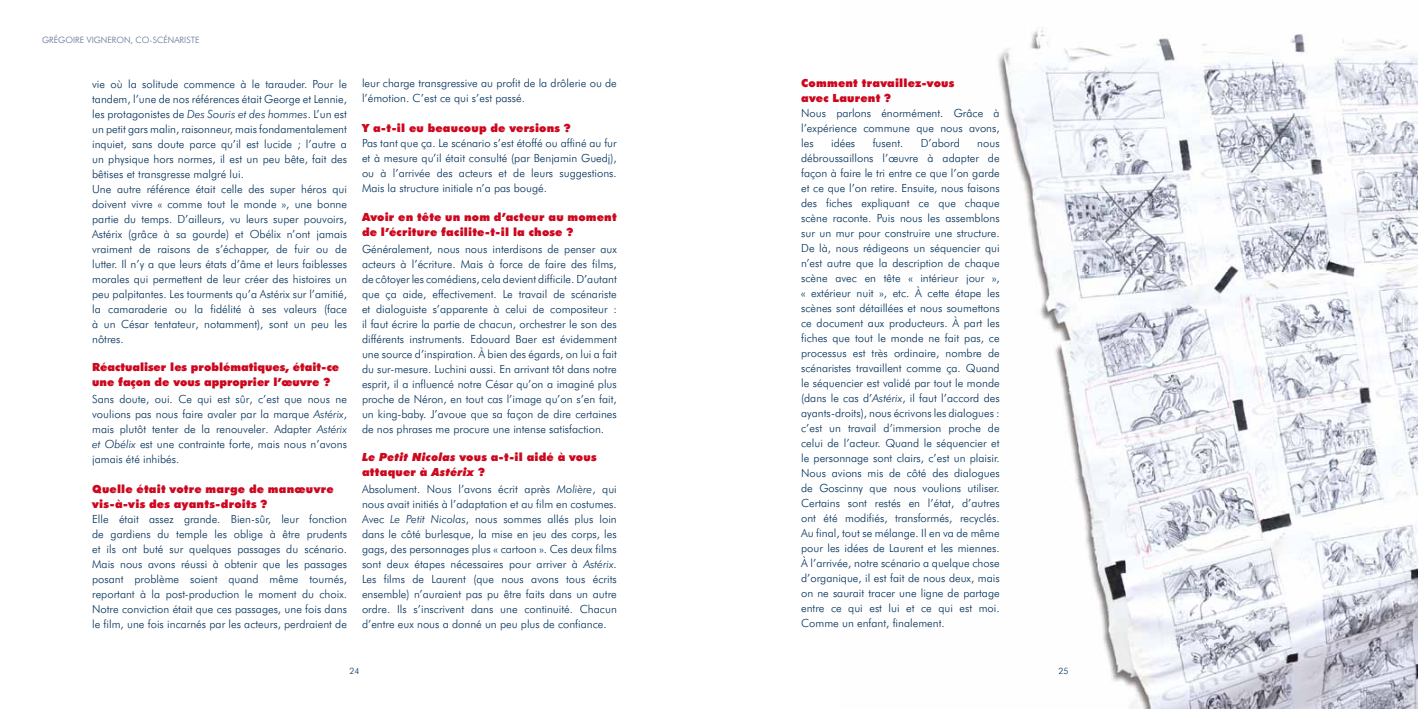
<style>
.page{position:relative;width:1418px;height:709px;background:#fff}
.page>*{position:absolute;margin:0;border:0;box-sizing:border-box;transform-origin:0 0}
.t1{font:300 11.25px/15px "Futura BT";color:#00305a;text-align:justify}
.t2{font:900 11.25px/15px "Futura BT";letter-spacing:.02em;color:#cd071e}
.t3{font:900 11.25px/15px "Futura BT";color:#cd071e}
.t4{font:300 8.75px "Futura BT";color:#5a6c8f}
.t5{font:300 8.75px "Futura BT";color:#00305a}
.s1{font-style:italic}
</style>
<div class="page">
<img style="left:998px;top:27px;width:419px;height:682px">
<p class="t4" style="left:42px;top:35px;width:23px">Grégoire</p>
<p class="t4" style="left:87px;top:35px;width:12px">Vigneron</p>
<p class="t4" style="left:130px;top:35px;width:43px">, co-scénariste</p>
<p class="t1" style="left:92px;top:76px;width:256px;text-align:left">vie où la solitude commence à le tarauder. Pour le tandem, l’une de nos références était George et Lennie, les protagonistes de <span class="s1">Des Souris et des hommes</span>. L’un est un petit gars malin, raisonneur, mais fondamentalement inquiet, sans doute parce qu’il est lucide ; l’autre a un physique hors normes, il est un peu bête, fait des bêtises et transgresse malgré lui.<br>Une autre référence était celle des super héros qui doivent vivre « comme tout le monde », une bonne partie du temps. D’ailleurs, vu leurs super pouvoirs, Astérix (grâce à sa gourde) et Obélix n’ont jamais vraiment de raisons de s’échapper, de fuir ou de lutter. Il n’y a que leurs états d’âme et leurs faiblesses morales qui permettent de leur créer des histoires un peu palpitantes. Les tourments qu’a Astérix sur l’amitié, la camaraderie ou la fidélité à ses valeurs (face à un César tentateur, notamment), sont un peu les nôtres.</p>
<p class="t3" style="left:92px;top:359px;width:248px">Réactualiser les problématiques, était-ce une façon de vous approprier l’œuvre ?</p>
<p class="t1" style="left:92px;top:391px;width:256px">Sans doute, oui. Ce qui est sûr, c’est que nous ne voulions pas nous faire avaler par la marque <span class="s1">Astérix</span>, mais plutôt tenter de la renouveler. Adapter <span class="s1">Astérix et Obélix</span> est une contrainte forte, mais nous n’avons jamais été inhibés.</p>
<p class="t2" style="left:92px;top:481px;width:243px">Quelle était votre marge de manœuvre vis-à-vis des ayants-droits ?</p>
<p class="t1" style="left:92px;top:511px;width:256px">Elle était assez grande. Bien-sûr, leur fonction de gardiens du temple les oblige à être prudents et ils ont buté sur quelques passages du scénario.<br>Mais nous avons réussi à obtenir que les passages posant problème soient quand même tournés, reportant à la post-production le moment du choix.<br>Notre conviction était que ces passages, une fois dans le film, une fois incarnés par les acteurs, perdraient de</p>
<p class="t1" style="left:362px;top:76px;width:256px">leur charge transgressive au profit de la drôlerie ou de l’émotion. C’est ce qui s’est passé.</p>
<p class="t2" style="left:362px;top:121px;width:210px">Y a-t-il eu beaucoup de versions ?</p>
<p class="t1" style="left:362px;top:136px;width:256px">Pas tant que ça. Le scénario s’est étoffé ou affiné au fur et à mesure qu’il était consulté (par Benjamin Guedj), ou à l’arrivée des acteurs et de leurs suggestions.<br>Mais la structure initiale n’a pas bougé.</p>
<p class="t2" style="left:362px;top:209px;width:256px">Avoir en tête un nom d’acteur au moment de l’écriture facilite-t-il la chose ?</p>
<p class="t1" style="left:362px;top:241px;width:256px">Généralement, nous nous interdisons de penser aux acteurs à l’écriture. Mais à force de faire des films, de côtoyer les comédiens, cela devient difficile. D’autant que ça aide, effectivement. Le travail de scénariste et dialoguiste s’apparente à celui de compositeur : il faut écrire la partie de chacun, orchestrer le son des différents instruments. Edouard Baer est évidemment une source d’inspiration. à bien des égards, on lui a fait du sur-mesure. Luchini aussi. En arrivant tôt dans notre esprit, il a influencé notre César qu’on a imaginé plus proche de Néron, en tout cas l’image qu’on s’en fait, un king-baby. J’avoue que sa façon de dire certaines de nos phrases me procure une intense satisfaction.</p>
<p class="t2" style="left:362px;top:449px;width:236px"><span class="s1">Le Petit Nicolas</span> vous a-t-il aidé à vous attaquer à <span class="s1">Astérix</span> ?</p>
<p class="t1" style="left:362px;top:481px;width:256px">Absolument. Nous l’avons écrit après <span class="s1">Molière</span>, qui nous avait initiés à l’adaptation et au film en costumes.<br>Avec <span class="s1">Le Petit Nicolas</span>, nous sommes allés plus loin dans le côté burlesque, la mise en jeu des corps, les gags, des personnages plus « cartoon ». Ces deux films sont deux étapes nécessaires pour arriver à <span class="s1">Astérix</span>.<br>Les films de Laurent (que nous avons tous écrits ensemble) n’auraient pas pu être faits dans un autre ordre. Ils s’inscrivent dans une continuité. Chacun d’entre eux nous a donné un peu plus de confiance.</p>
<p class="t2" style="left:801px;top:76px;width:155px">Comment travaillez-vous avec Laurent ?</p>
<p class="t1" style="left:801px;top:106px;width:200px">Nous parlons énormément. Grâce à l’expérience commune que nous avons, les</p>
<p class="t1" style="left:831px;top:136px;width:26px">idées</p>
<p class="t1" style="left:872px;top:136px;width:32px">fusent.</p>
<p class="t1" style="left:920px;top:136px;width:40px">D’abord</p>
<p class="t1" style="left:801px;top:136px;width:200px;text-indent:176px">nous débroussaillons l’œuvre à adapter de façon à faire le tri entre ce que l’on garde et ce que l’on retire. Ensuite, nous faisons des fiches expliquant ce que chaque scène raconte. Puis nous les assemblons sur un mur pour construire une structure.<br>De là, nous rédigeons un séquencier qui n’est autre que la description de chaque scène avec en tête « intérieur jour », « extérieur nuit », etc. à cette étape les scènes sont détaillées et nous soumettons ce document aux producteurs. à part les fiches que tout le monde ne fait pas, ce processus est très ordinaire, nombre de scénaristes travaillent comme ça. Quand le séquencier est validé par tout le monde (dans le cas d’<span class="s1">Astérix</span>, il faut l’accord des ayants-droits), nous écrivons les dialogues : c’est un travail d’immersion proche de celui de l’acteur. Quand le séquencier et le personnage sont clairs, c’est un plaisir.<br>Nous avions mis de côté des dialogues de Goscinny que nous voulions utiliser.<br>Certains sont restés en l’état, d’autres ont été modifiés, transformés, recyclés.<br>Au final, tout se mélange. Il en va de même pour les idées de Laurent et les miennes. à l’arrivée, notre scénario a quelque chose d’organique, il est fait de nous deux, mais on ne saurait tracer une ligne de partage entre ce qui est lui et ce qui est moi.<br>Comme un enfant, finalement.</p>
<p class="t5" style="left:349px;top:666px;width:12px">24</p>
<p class="t5" style="left:1058px;top:666px;width:12px">25</p>
</div>
